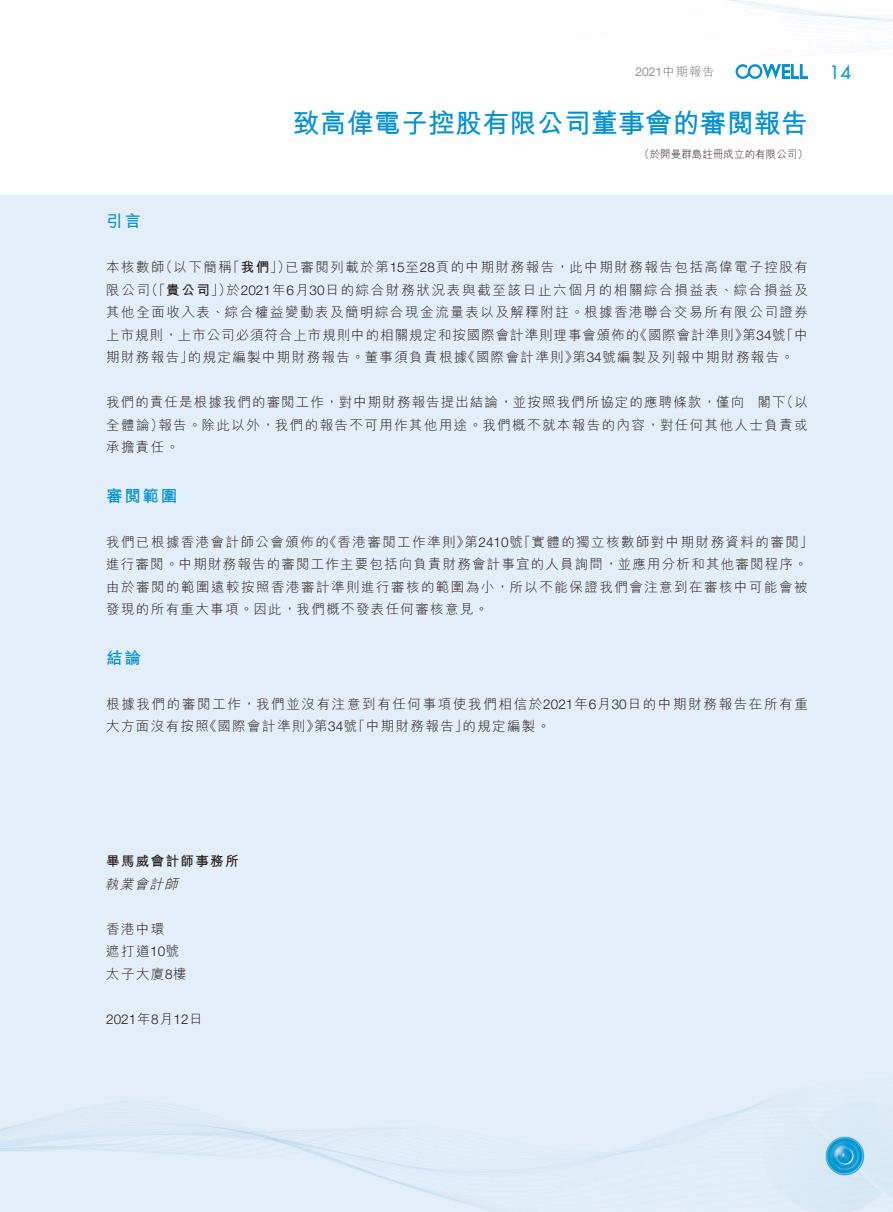
<style>
.page{position:relative;width:893px;height:1212px;background:#fff}
.page>*{position:absolute;margin:0;border:0;box-sizing:border-box;transform-origin:0 0}
.t1{font:700 27px "M Hei HK";letter-spacing:.005em;color:#0090cf}
.t2{font:18px "Futura Std";color:#0090cf}
.t3{font:700 16.5px "M Hei HK";letter-spacing:.1em;color:#0090cf}
.t4{font:300 13.5px/22.5px "M Hei HK";letter-spacing:.105em;color:#231916}
.t5{font:300 13.5px/22.5px "M Hei HK";letter-spacing:.08em;color:#231916}
.t6{font:300 13.5px/22.5px "M Hei HK";letter-spacing:.07em;color:#231916}
.t7{font:300 13.5px "M Hei HK";letter-spacing:.125em;color:#231916}
.t8{font:300 13.5px "Helvetica Neue LT Std";color:#231916}
.t9{font:700 13.5px "M Hei HK";letter-spacing:.1em;color:#231916}
.t10{font:italic 300 13.5px "M Hei HK";color:#231916}
.t11{font:300 12px "Helvetica Neue LT Std";color:#727272}
.t12{font:300 10.5px "M Hei HK";letter-spacing:.005em;color:#231916}
.s1{font-family:"M Hei HK"}
.s2{font-family:"Helvetica Neue LT Std"}
.s3{font-weight:700}
</style>
<div class="page">
<img style="left:0;top:0;width:893px;height:1212px">
<svg style="left:736px;top:64px;width:72px;height:15px"></svg>
<p class="t11" style="left:635px;top:65px;width:80px">2021<span class="s1">中期報告</span></p>
<h1 class="t1" style="left:292px;top:103px;width:517px">致高偉電子控股有限公司董事會的審閱報告</h1>
<p class="t3" style="left:106px;top:209px;width:36px">引言</p>
<p class="t12" style="left:639px;top:149px;width:170px">（於開曼群島註冊成立的有限公司(</p>
<p class="t4" style="left:106px;top:256px;width:60px">本核數師</p>
<p class="t4" style="left:285px;top:256px;width:524px">已審閱列載於第<span class="s2">15</span>至<span class="s2">28</span>頁的中期財務報告，此中期財務報告包括高偉電子控股有</p>
<p class="t4" style="left:159px;top:256px;width:74px">（以下簡稱</p>
<p class="t4" style="left:226px;top:256px;width:66px">「<span class="s3">我們</span>」）</p>
<p class="t4" style="left:145px;top:278px;width:88px">（「<span class="s3">貴公司</span>」）</p>
<p class="t7" style="left:226px;top:283px;width:583px">於<span class="s2">2021</span>年<span class="s2">6</span>月<span class="s2">30</span>日的綜合財務狀況表與截至該日止六個月的相關綜合損益表、綜合損益及</p>
<p class="t4" style="left:106px;top:278px;width:45px">限公司</p>
<p class="t4" style="left:106px;top:301px;width:703px">其他全面收入表、綜合權益變動表及簡明綜合現金流量表以及解釋附註。根據香港聯合交易所有限公司證券</p>
<p class="t4" style="left:634px;top:323px;width:176px">《國際會計準則 第》 <span class="s2">3 4</span> 「號 中</p>
<p class="t6" style="left:462px;top:323px;width:334px;text-indent:-356px">上市規則，上市公司必須符合上市規則中的相關規定和按國際會計準則理事會頒佈的<br>《國際會計準則 第》 <span class="s2">34</span>號編製及列報中期財務報告。</p>
<p class="t4" style="left:188px;top:346px;width:281px">的規定編製中期財務報告。董事須負責根據</p>
<p class="t4" style="left:106px;top:346px;width:89px">期財務報告」</p>
<p class="t4" style="left:780px;top:391px;width:29px">（以</p>
<p class="t5" style="left:158px;top:391px;width:651px;text-indent:-52px">我們的責任是根據我們的審閱工作，對中期財務報告提出結論，並按照我們所協定的應聘條款，僅向<br>報告。除此以外，我們的報告不可用作其他用途。我們概不就本報告的內容，對任何其他人士負責或</p>
<p class="t4" style="left:758px;top:391px;width:30px">閣下</p>
<p class="t4" style="left:106px;top:413px;width:74px">全體論）承擔責任。</p>
<p class="t3" style="left:106px;top:484px;width:72px">審閱範圍</p>
<p class="t4" style="left:106px;top:530px;width:703px">我們已根據香港會計師公會頒佈的<br>進行審閱。中期財務報告的審閱工作主要包括向負責財務會計事宜的人員詢問，並應用分析和其他審閱程序。由於審閱的範圍遠較按照香港審計準則進行審核的範圍為小，所以不能保證我們會注意到在審核中可能會被發現的所有重大事項。因此，我們概不發表任何審核意見。</p>
<p class="t3" style="left:106px;top:646px;width:36px">結論</p>
<p class="t4" style="left:463px;top:692px;width:347px;text-indent:-356px">根據我們的審閱工作，我們並沒有注意到有任何事項使我們相信於<span class="s2">2021</span>年<span class="s2">6</span>月<span class="s2">30</span>日的中期財務報告在所有重的規定編製。</p>
<p class="t4" style="left:464px;top:530px;width:350px">第<span class="s2">2410</span> 「號 實體的獨立核數師對中期財務資料的審閱「</p>
<p class="t4" style="left:323px;top:530px;width:148px">《香港審閱工作準則》</p>
<p class="t4" style="left:203px;top:715px;width:266px">《國際會計準則 第》 <span class="s2">34</span> 「號 中期財務報告」</p>
<p class="t4" style="left:106px;top:715px;width:104px">大方面沒有按照</p>
<h2 class="t2" style="left:829px;top:61px;width:24px">14</h2>
<p class="t9" style="left:106px;top:852px;width:134px">畢馬威會計師事務所</p>
<p class="t10" style="left:105px;top:877px;width:78px">執業會計師</p>
<p class="t4" style="left:106px;top:917px;width:82px">香港中環<br>遮打道<span class="s2">10</span>號太子大廈<span class="s2">8</span>樓</p>
<p class="t8" style="left:106px;top:1011px;width:98px">2021<span class="s1">年</span>8<span class="s1">月</span>12<span class="s1">日</span></p>
</div>
